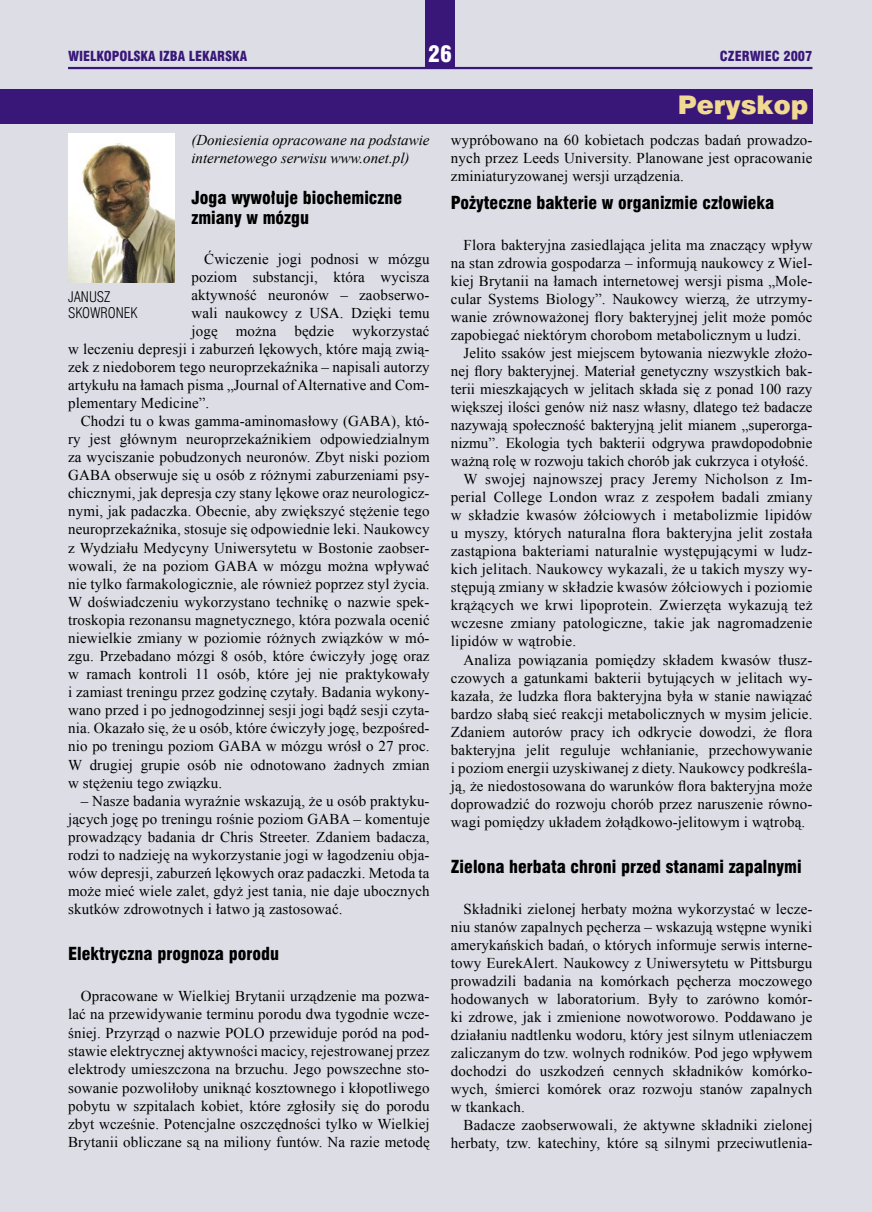
<style>
.page{position:relative;width:872px;height:1212px;background:#dddde6}
.page>*{position:absolute;margin:0;border:0;box-sizing:border-box;transform-origin:0 0}
.t1{font:24px "Swis 721 Blk PL";color:#f1d992}
.t2{font:21px "Swis 721 Blk Cn PL";color:#fff}
.PERYSKOP_TYTUL{font:16.5px/19.8px "Swis 721 Blk Cn PL";color:#000}
.TEXT_GLOWNY{font:15px/18px "Times New Roman";letter-spacing:.01em;color:#000;text-align:justify}
.TEXT_GLOWNY-2{font:italic 15px/18px "Times New Roman";color:#000}
.t3{font:13.5px "Swis 721 Lt Cn PL";color:#000}
.t4{font:12.75px "Swis 721 Blk Cn PL";color:#381778}
</style>
<div class="page">
<div style="left:0;top:89px;width:812px;height:34px;background:#381778"></div>
<img style="left:68px;top:134px;width:106px;height:148px">
<div style="left:425px;top:0;width:30px;height:68px;background:#381778"></div>
<hr style="left:68px;top:67px;width:744px;height:2px;background:#381778">
<p class="t4" style="left:68px;top:48px;width:181px">WIELKOPOLSKA IZBA LEKARSKA</p>
<p class="t2" style="left:428px;top:40px;width:25px">26</p>
<p class="t4" style="left:720px;top:48px;width:94px">CZERWIEC 2007</p>
<p class="TEXT_GLOWNY-2" style="left:191px;top:130px;width:240px">(Doniesienia opracowane na podstawie internetowego serwisu www.onet.pl)</p>
<p class="PERYSKOP_TYTUL" style="left:191px;top:188px;width:212px">Joga wywołuje biochemiczne zmiany w mózgu</p>
<p class="TEXT_GLOWNY" style="left:204px;top:250px;width:227px">Ćwiczenie jogi podnosi w mózgu</p>
<p class="TEXT_GLOWNY" style="left:191px;top:268px;width:240px">poziom substancji, która wycisza</p>
<p class="TEXT_GLOWNY" style="left:191px;top:286px;width:240px">aktywność neuronów – zaobserwo-</p>
<p class="TEXT_GLOWNY" style="left:191px;top:304px;width:240px">wali naukowcy z USA. Dzięki temu</p>
<p class="TEXT_GLOWNY" style="left:191px;top:322px;width:240px">jogę można będzie wykorzystać</p>
<p class="TEXT_GLOWNY" style="left:68px;top:340px;width:363px">w leczeniu depresji i zaburzeń lękowych, które mają zwią-</p>
<p class="TEXT_GLOWNY" style="left:68px;top:358px;width:363px">zek z niedoborem tego neuroprzekaźnika – napisali autorzy</p>
<p class="TEXT_GLOWNY" style="left:68px;top:376px;width:363px">artykułu na łamach pisma „Journal of Alternative and Com-</p>
<p class="TEXT_GLOWNY" style="left:68px;top:394px;width:143px">plementary Medicine”.</p>
<p class="TEXT_GLOWNY" style="left:68px;top:412px;width:363px;text-indent:13px">Chodzi tu o kwas gamma-aminomasłowy (GABA), któ&shy;ry jest głównym neuroprzekaźnikiem odpowiedzialnym za wyciszanie pobudzonych neuronów. Zbyt niski poziom GABA obserwuje się u osób z różnymi zaburzeniami psy&shy;chicznymi, jak depresja czy stany lękowe oraz neurologicz&shy;nymi, jak padaczka. Obecnie, aby zwiększyć stężenie tego neuroprzekaźnika, stosuje się odpowiednie leki. Naukowcy z Wydziału Medycyny Uniwersytetu w Bostonie zaobser&shy;wowali, że na poziom GABA w mózgu można wpływać nie tylko farmakologicznie, ale również poprzez styl życia.<br>W doświadczeniu wykorzystano technikę o nazwie spek&shy;troskopia rezonansu magnetycznego, która pozwala ocenić niewielkie zmiany w poziomie różnych związków w mó&shy;zgu. Przebadano mózgi 8 osób, które ćwiczyły jogę oraz w ramach kontroli 11 osób, które jej nie praktykowały i zamiast treningu przez godzinę czytały. Badania wykony&shy;wano przed i po jednogodzinnej sesji jogi bądź sesji czyta&shy;nia. Okazało się, że u osób, które ćwiczyły jogę, bezpośred&shy;nio po treningu poziom GABA w mózgu wrósł o 27 proc.<br>W drugiej grupie osób nie odnotowano żadnych zmian w stężeniu tego związku.</p>
<p class="TEXT_GLOWNY" style="left:68px;top:791px;width:363px;text-indent:13px">– Nasze badania wyraźnie wskazują, że u osób praktyku&shy;jących jogę po treningu rośnie poziom GABA – komentuje prowadzący badania dr Chris Streeter. Zdaniem badacza, rodzi to nadzieję na wykorzystanie jogi w łagodzeniu obja&shy;wów depresji, zaburzeń lękowych oraz padaczki. Metoda ta może mieć wiele zalet, gdyż jest tania, nie daje ubocznych skutków zdrowotnych i łatwo ją zastosować.</p>
<p class="PERYSKOP_TYTUL" style="left:68px;top:944px;width:213px">Elektryczna prognoza porodu</p>
<p class="TEXT_GLOWNY" style="left:68px;top:986px;width:363px;text-indent:13px">Opracowane w Wielkiej Brytanii urządzenie ma pozwa&shy;lać na przewidywanie terminu porodu dwa tygodnie wcze&shy;śniej. Przyrząd o nazwie POLO przewiduje poród na pod&shy;stawie elektrycznej aktywności macicy, rejestrowanej przez elektrody umieszczona na brzuchu. Jego powszechne sto&shy;sowanie pozwoliłoby uniknąć kosztownego i kłopotliwego pobytu w szpitalach kobiet, które zgłosiły się do porodu zbyt wcześnie. Potencjalne oszczędności tylko w Wielkiej Brytanii obliczane są na miliony funtów. Na razie metodę</p>
<p class="t3" style="left:68px;top:288px;width:44px">JANUSZ</p>
<p class="t3" style="left:68px;top:304px;width:71px">SKOWRONEK</p>
<p class="t1" style="left:678px;top:90px;width:132px">Peryskop</p>
<p class="TEXT_GLOWNY" style="left:451px;top:131px;width:363px">wypróbowano na 60 kobietach podczas badań prowadzo&shy;nych przez Leeds University. Planowane jest opracowanie zminiaturyzowanej wersji urządzenia.</p>
<p class="PERYSKOP_TYTUL" style="left:451px;top:193px;width:325px">Pożyteczne bakterie w organizmie człowieka</p>
<p class="TEXT_GLOWNY" style="left:451px;top:235px;width:363px;text-indent:13px">Flora bakteryjna zasiedlająca jelita ma znaczący wpływ na stan zdrowia gospodarza – informują naukowcy z Wiel&shy;kiej Brytanii na łamach internetowej wersji pisma „Mole&shy;cular Systems Biology”. Naukowcy wierzą, że utrzymy&shy;wanie zrównoważonej flory bakteryjnej jelit może pomóc zapobiegać niektórym chorobom metabolicznym u ludzi.</p>
<p class="TEXT_GLOWNY" style="left:451px;top:344px;width:363px;text-indent:13px">Jelito ssaków jest miejscem bytowania niezwykle złożo&shy;nej flory bakteryjnej. Materiał genetyczny wszystkich bak&shy;terii mieszkających w jelitach składa się z ponad 100 razy większej ilości genów niż nasz własny, dlatego też badacze nazywają społeczność bakteryjną jelit mianem „superorga&shy;nizmu”. Ekologia tych bakterii odgrywa prawdopodobnie ważną rolę w rozwoju takich chorób jak cukrzyca i otyłość.</p>
<p class="TEXT_GLOWNY" style="left:451px;top:470px;width:363px;text-indent:13px">W swojej najnowszej pracy Jeremy Nicholson z Im&shy;perial College London wraz z zespołem badali zmiany w składzie kwasów żółciowych i metabolizmie lipidów u myszy, których naturalna flora bakteryjna jelit została zastąpiona bakteriami naturalnie występującymi w ludz&shy;kich jelitach. Naukowcy wykazali, że u takich myszy wy&shy;stępują zmiany w składzie kwasów żółciowych i poziomie krążących we krwi lipoprotein. Zwierzęta wykazują też wczesne zmiany patologiczne, takie jak nagromadzenie lipidów w wątrobie.</p>
<p class="TEXT_GLOWNY" style="left:451px;top:650px;width:363px;text-indent:13px">Analiza powiązania pomiędzy składem kwasów tłusz&shy;czowych a gatunkami bakterii bytujących w jelitach wy&shy;kazała, że ludzka flora bakteryjna była w stanie nawiązać bardzo słabą sieć reakcji metabolicznych w mysim jelicie.<br>Zdaniem autorów pracy ich odkrycie dowodzi, że flora bakteryjna jelit reguluje wchłanianie, przechowywanie i poziom energii uzyskiwanej z diety. Naukowcy podkreśla&shy;ją, że niedostosowana do warunków flora bakteryjna może doprowadzić do rozwoju chorób przez naruszenie równo&shy;wagi pomiędzy układem żołądkowo-jelitowym i wątrobą.</p>
<p class="PERYSKOP_TYTUL" style="left:451px;top:857px;width:352px">Zielona herbata chroni przed stanami zapalnymi</p>
<p class="TEXT_GLOWNY" style="left:451px;top:899px;width:363px;text-indent:13px">Składniki zielonej herbaty można wykorzystać w lecze&shy;niu stanów zapalnych pęcherza – wskazują wstępne wyniki amerykańskich badań, o których informuje serwis interne&shy;towy EurekAlert. Naukowcy z Uniwersytetu w Pittsburgu prowadzili badania na komórkach pęcherza moczowego hodowanych w laboratorium. Były to zarówno komór&shy;ki zdrowe, jak i zmienione nowotworowo. Poddawano je działaniu nadtlenku wodoru, który jest silnym utleniaczem zaliczanym do tzw. wolnych rodników. Pod jego wpływem dochodzi do uszkodzeń cennych składników komórko&shy;wych, śmierci komórek oraz rozwoju stanów zapalnych w tkankach.</p>
<p class="TEXT_GLOWNY" style="left:451px;top:1116px;width:363px;text-align:right">Badacze zaobserwowali, że aktywne składniki zielonej herbaty, tzw. katechiny, które są silnymi przeciwutlenia-</p>
</div>
